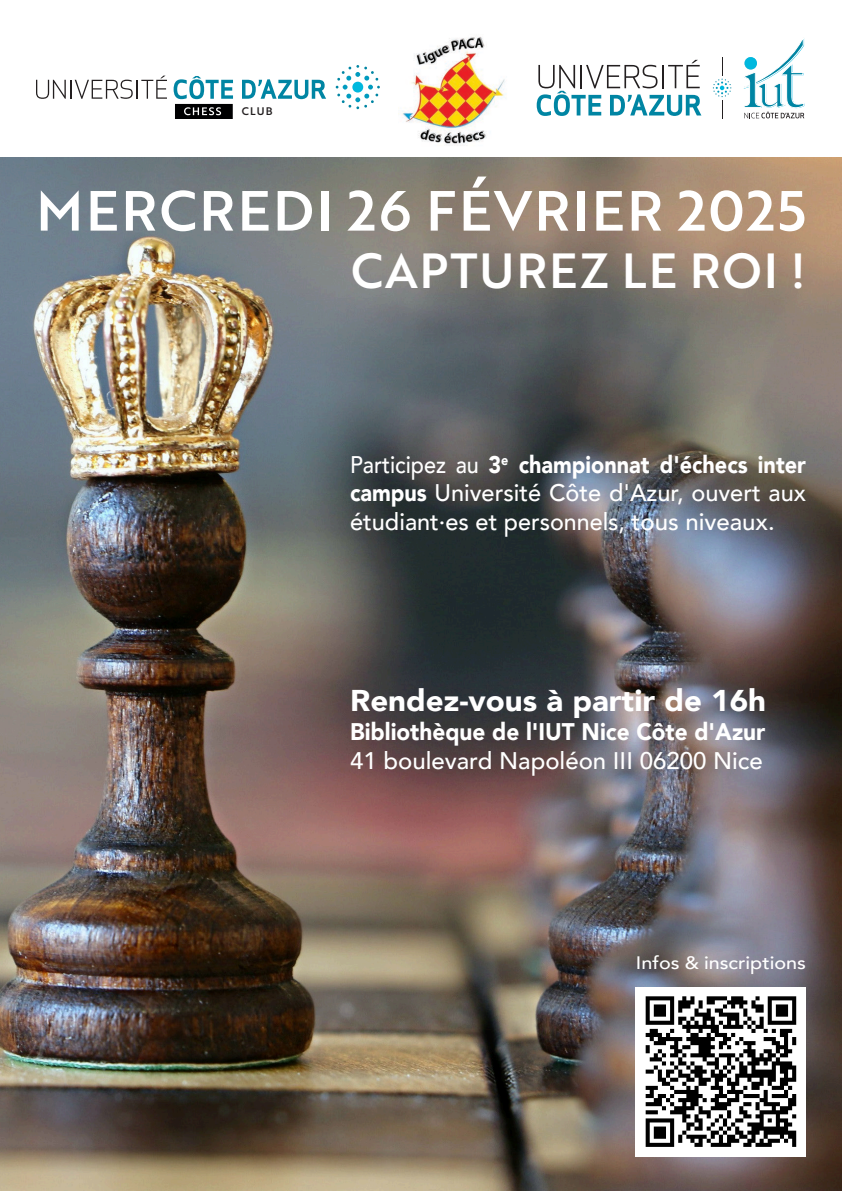
<style>
.page{position:relative;width:842px;height:1191px;background:#fff}
.page>*{position:absolute;margin:0;border:0;box-sizing:border-box;transform-origin:0 0}
.t1{font:55px "Brother 1816 Medium";letter-spacing:.04em;color:#fff}
.t2{font:48px "Brother 1816 Medium";letter-spacing:.04em;color:#fff}
.t3{font:900 30px "Avenir";color:#fff;scale:1.04 1}
.t4{font:500 24px/28.8px "Avenir";color:#fff;text-align:justify;scale:.9 1}
.t5{font:900 24px "Avenir";color:#fff;scale:.94 1}
.t6{font:500 24px "Avenir";color:#fff}
.t7{font:500 18px "Avenir";color:#fff;scale:1.1 1}
.t8{font:10.7px "Brother 1816 Medium";color:#231f20}
.s1{font-weight:900}
</style>
<div class="page">
<img style="left:0;top:157px;width:842px;height:1034px">
<div style="left:636px;top:986px;width:170px;height:170px;background:#fff"></div>
<svg style="left:646px;top:996px;width:150px;height:150px"></svg>
<svg style="left:336px;top:65px;width:44px;height:44px"></svg>
<svg style="left:36px;top:76px;width:131px;height:23px"></svg>
<svg style="left:174px;top:76px;width:59px;height:43px"></svg>
<svg style="left:242px;top:79px;width:84px;height:20px"></svg>
<svg style="left:537px;top:60px;width:164px;height:56px"></svg>
<svg style="left:713px;top:57px;width:18px;height:62px"></svg>
<svg style="left:743px;top:39px;width:61px;height:80px"></svg>
<img style="left:402px;top:36px;width:103px;height:110px">
<p class="t8" style="left:242px;top:103px;width:32px">CLUB</p>
<h1 class="t1" style="left:36px;top:169px;width:771px">MERCREDI 26 FÉVRIER 2025</h1>
<h2 class="t2" style="left:351px;top:235px;width:456px">CAPTUREZ LE ROI !</h2>
<p class="t4" style="left:350px;top:448px;width:508px">Participez au <span class="s1">3</span><sup>e</sup> <span class="s1">championnat d'échecs inter campus</span> Université Côte d'Azur, ouvert aux étudiant·es et personnels, tous niveaux.</p>
<p class="t3" style="left:350px;top:675px;width:401px">Rendez-vous à partir de 16h</p>
<p class="t5" style="left:350px;top:711px;width:443px">Bibliothèque de l'IUT Nice Côte d'Azur</p>
<p class="t6" style="left:350px;top:740px;width:414px">41 boulevard Napoléon III 06200 Nice</p>
<p class="t7" style="left:636px;top:947px;width:156px">Infos &amp; inscriptions</p>
</div>
